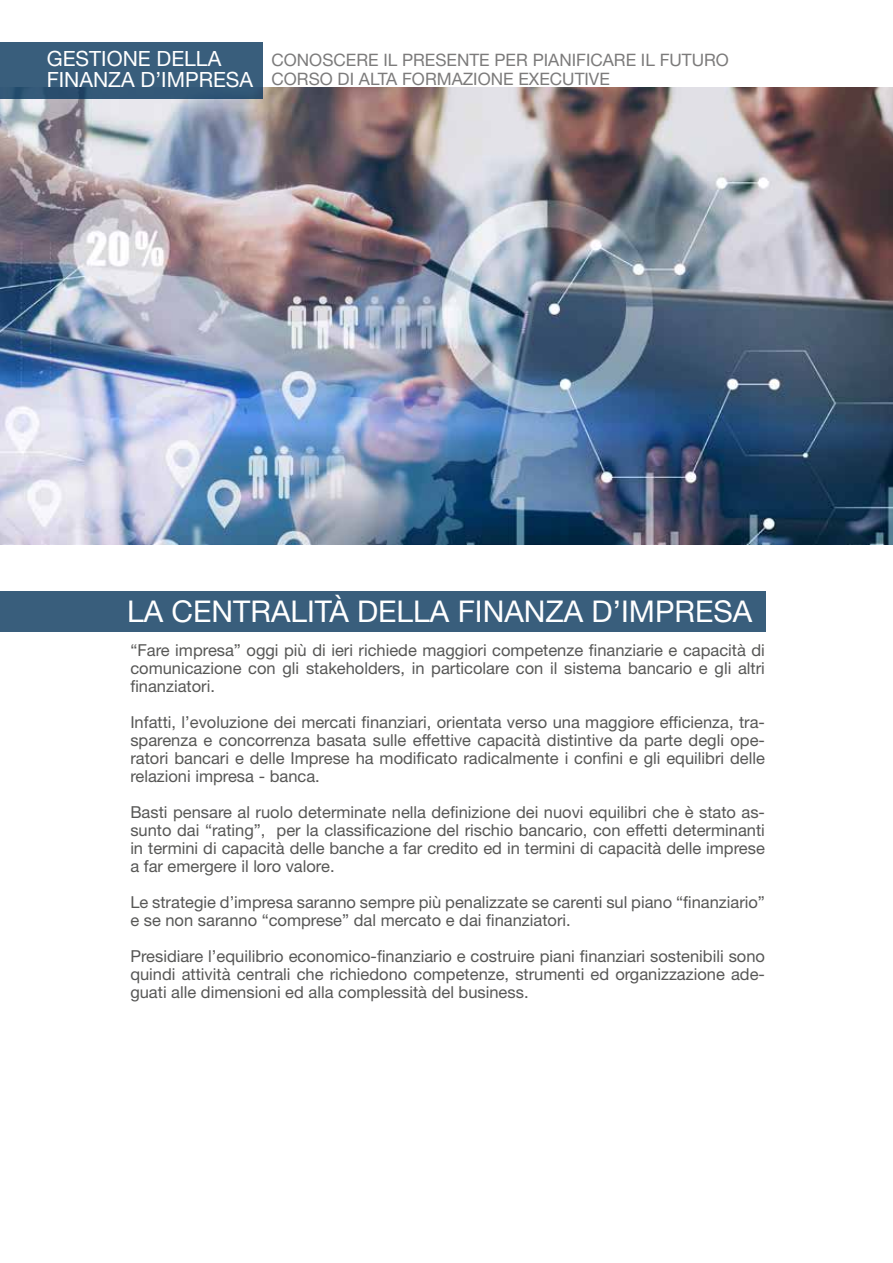
<style>
.page{position:relative;width:893px;height:1263px;background:#fff}
.page>*{position:absolute;margin:0;border:0;box-sizing:border-box;transform-origin:0 0}
.t1{font:30px "Helvetica Neue LT Std";color:#fff}
.t2{font:21px/21px "Helvetica Neue LT Std";color:#fff}
.t3{font:17.1px/18.1px "Helvetica Neue LT Std";color:#7c7b7b}
.t4{font:16.5px/18px "Helvetica Neue LT Std";color:#575756;text-align:justify}
</style>
<div class="page">
<div style="left:0;top:591px;width:765px;height:40px;background:#395e7c"></div>
<img style="left:0;top:88px;width:893px;height:456px">
<div style="left:0;top:43px;width:263px;height:56px;background:#395e7c"></div>
<p class="t2" style="left:47px;top:48px;width:208px">GESTIONE DELLA<br>FINANZA D’IMPRESA</p>
<p class="t3" style="left:271px;top:51px;width:459px">CONOSCERE IL PRESENTE PER PIANIFICARE IL FUTURO<br>CORSO DI ALTA FORMAZIONE EXECUTIVE</p>
<h1 class="t1" style="left:127px;top:593px;width:627px">LA CENTRALITÀ DELLA FINANZA D’IMPRESA</h1>
<p class="t4" style="left:130px;top:641px;width:636px">“Fare impresa” oggi più di ieri richiede maggiori competenze finanziarie e capacità di comunicazione con gli stakeholders, in particolare con il sistema bancario e gli altri finanziatori.</p>
<p class="t4" style="left:130px;top:713px;width:636px">Infatti, l’evoluzione dei mercati finanziari, orientata verso una maggiore efficienza, tra&shy;sparenza e concorrenza basata sulle effettive capacità distintive da parte degli ope&shy;ratori bancari e delle Imprese ha modificato radicalmente i confini e gli equilibri delle relazioni impresa - banca.</p>
<p class="t4" style="left:130px;top:803px;width:636px">Basti pensare al ruolo determinate nella definizione dei nuovi equilibri che è stato as&shy;sunto dai “rating”, per la classificazione del rischio bancario, con effetti determinanti in termini di capacità delle banche a far credito ed in termini di capacità delle imprese a far emergere il loro valore.</p>
<p class="t4" style="left:130px;top:893px;width:636px">Le strategie d’impresa saranno sempre più penalizzate se carenti sul piano “finanziario” e se non saranno “comprese” dal mercato e dai finanziatori.</p>
<p class="t4" style="left:130px;top:947px;width:636px">Presidiare l’equilibrio economico-finanziario e costruire piani finanziari sostenibili sono quindi attività centrali che richiedono competenze, strumenti ed organizzazione ade&shy;guati alle dimensioni ed alla complessità del business.</p>
</div>
